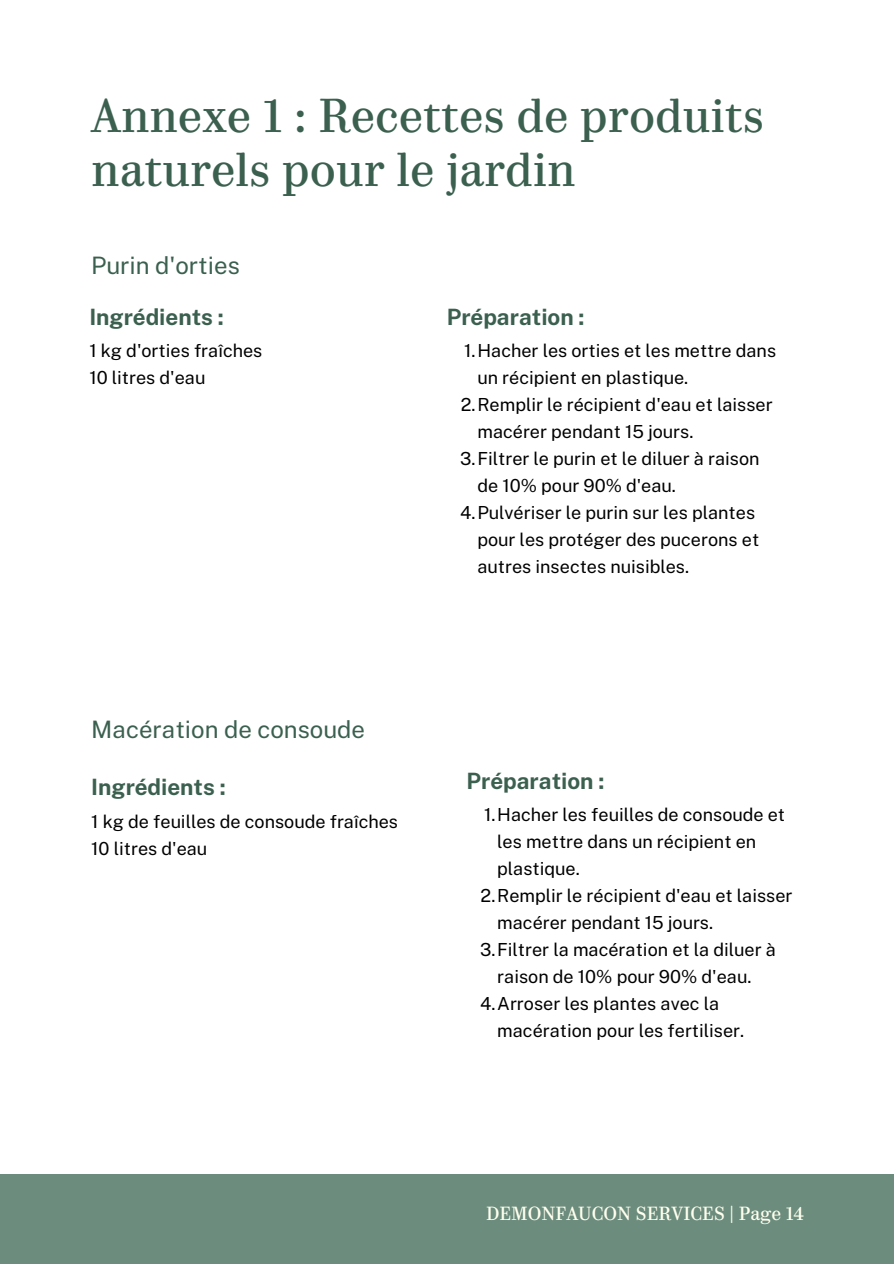
<style>
.page{position:relative;width:894px;height:1264px;background:#fff}
.page>*{position:absolute;margin:0;border:0;box-sizing:border-box;transform-origin:0 0}
.t1{font:45px/54px "Parmigiano Piccolo HL";color:#3b604f}
.t2{font:24px "Public Sans";color:#3b604f}
.t3{font:700 22.5px "Public Sans";color:#3b604f}
.t4{font:18px/27px "Public Sans";color:#000001}
.t5{font:18px "Parmigiano Piccolo HL";color:#ffffef}
</style>
<div class="page">
<div style="left:0;top:1174px;width:893px;height:89px;background:#6c8c7d"></div>
<h1 class="t1" style="left:91px;top:88px;width:674px">Annexe 1 : Recettes de produits naturels pour le jardin</h1>
<h2 class="t2" style="left:91px;top:251px;width:150px">Purin d'orties</h2>
<p class="t3" style="left:89px;top:303px;width:136px">Ingrédients :</p>
<p class="t4" style="left:89px;top:337px;width:174px">1 kg d'orties fraîches<br>10 litres d'eau</p>
<p class="t3" style="left:446px;top:303px;width:139px">Préparation :</p>
<p class="t4" style="left:464px;top:337px;width:313px">1.Hacher les orties et les mettre dans</p>
<p class="t4" style="left:477px;top:364px;width:212px">un récipient en plastique.</p>
<p class="t4" style="left:460px;top:391px;width:313px">2.Remplir le récipient d'eau et laisser</p>
<p class="t4" style="left:477px;top:418px;width:217px">macérer pendant 15 jours.</p>
<p class="t4" style="left:460px;top:445px;width:301px">3.Filtrer le purin et le diluer à raison</p>
<p class="t4" style="left:477px;top:472px;width:200px">de 10% pour 90% d'eau.</p>
<p class="t4" style="left:460px;top:499px;width:296px">4.Pulvériser le purin sur les plantes</p>
<p class="t4" style="left:477px;top:526px;width:283px">pour les protéger des pucerons et</p>
<p class="t4" style="left:477px;top:553px;width:213px">autres insectes nuisibles.</p>
<h2 class="t2" style="left:91px;top:715px;width:275px">Macération de consoude</h2>
<p class="t3" style="left:91px;top:773px;width:136px">Ingrédients :</p>
<p class="t4" style="left:91px;top:807px;width:308px">1 kg de feuilles de consoude fraîches<br>10 litres d'eau</p>
<p class="t3" style="left:466px;top:767px;width:139px">Préparation :</p>
<p class="t4" style="left:484px;top:801px;width:302px">1.Hacher les feuilles de consoude et</p>
<p class="t4" style="left:497px;top:828px;width:260px">les mettre dans un récipient en</p>
<p class="t4" style="left:497px;top:855px;width:84px">plastique.</p>
<p class="t4" style="left:480px;top:882px;width:313px">2.Remplir le récipient d'eau et laisser</p>
<p class="t4" style="left:497px;top:909px;width:217px">macérer pendant 15 jours.</p>
<p class="t4" style="left:480px;top:936px;width:297px">3.Filtrer la macération et la diluer à</p>
<p class="t4" style="left:497px;top:963px;width:255px">raison de 10% pour 90% d'eau.</p>
<p class="t4" style="left:480px;top:990px;width:241px">4.Arroser les plantes avec la</p>
<p class="t4" style="left:497px;top:1017px;width:248px">macération pour les fertiliser.</p>
<p class="t5" style="left:486px;top:1202px;width:319px">DEMONFAUCON SERVICES | Page 14</p>
</div>
